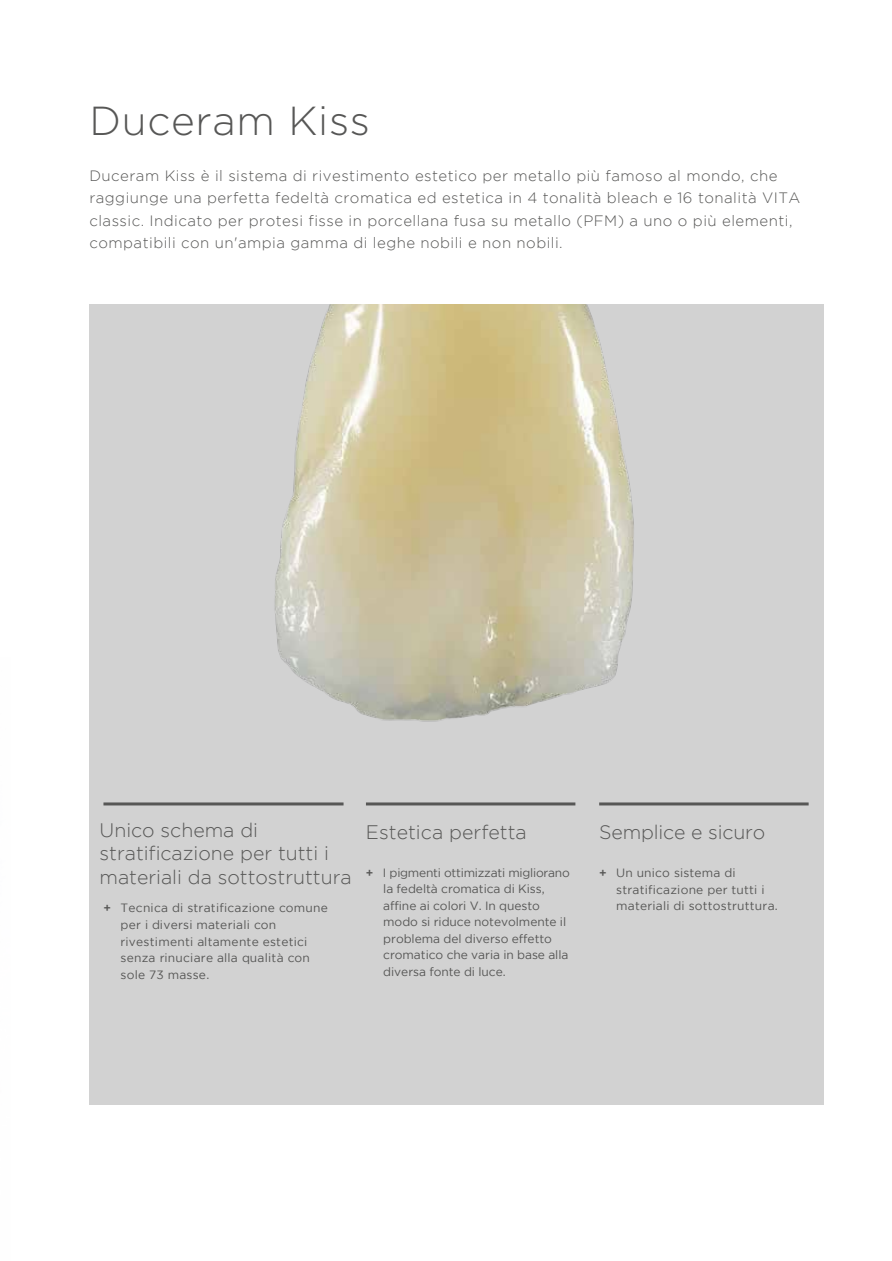
<style>
.page{position:relative;width:892px;height:1261px;background:#fff}
.page>*{position:absolute;margin:0;border:0;box-sizing:border-box;transform-origin:0 0}
.t1{font:300 40.5px "Gotham";letter-spacing:.015em;color:#575756}
.t2{font:300 19.5px/23.4px "Gotham";color:#575756}
.t3{font:300 15px/22.6px "Gotham";letter-spacing:.03em;color:#575756}
.t4{font:12px/16.6px "Gotham";letter-spacing:.02em;color:#575756}
.t5{font:12px/16.5px "Gotham";color:#575756}
.s1{font-style:inherit}
.s2{font-weight:500}
</style>
<div class="page">
<div style="left:90px;top:304px;width:733px;height:800px;background:#d2d2d2"></div>
<img style="left:274px;top:304px;width:360px;height:418px">
<hr style="left:103px;top:802px;width:240px;height:3px;background:#575756">
<hr style="left:366px;top:802px;width:209px;height:3px;background:#575756">
<hr style="left:599px;top:802px;width:209px;height:3px;background:#575756">
<h1 class="t1" style="left:89px;top:96px;width:282px">Duceram Kiss</h1>
<p class="t3" style="left:89px;top:164px;width:712px"><span class="s1">Duceram Kiss</span> è il sistema di rivestimento estetico per metallo più famoso al mondo, che raggiunge una perfetta fedeltà cromatica ed estetica in 4 tonalità bleach e 16 tonalità VITA classic. Indicato per protesi fisse in porcellana fusa su metallo (PFM) a uno o più elementi, compatibili con un'ampia gamma di leghe nobili e non nobili.</p>
<h2 class="t2" style="left:99px;top:818px;width:253px">Unico schema di stratificazione per tutti i materiali da sottostruttura</h2>
<p class="t4" style="left:120px;top:899px;width:209px;text-indent:-17px"><span class="s2">+</span> Tecnica di stratificazione comune per i diversi materiali con rivestimenti altamente estetici senza rinuciare alla qualità con sole 73 masse.</p>
<h2 class="t2" style="left:366px;top:821px;width:162px">Estetica perfetta</h2>
<p class="t5" style="left:383px;top:865px;width:188px;text-indent:-17px"><span class="s2">+</span> I pigmenti ottimizzati migliorano la fedeltà cromatica di Kiss, affine ai colori V. In questo modo si riduce notevolmente il problema del diverso effetto cromatico che varia in base alla diversa fonte di luce.</p>
<h2 class="t2" style="left:599px;top:821px;width:168px"><span class="s1">S</span>emplice e sicuro</h2>
<p class="t4" style="left:616px;top:865px;width:163px;text-indent:-17px"><span class="s2">+</span> Un unico sistema di stratificazione per tutti i materiali di sottostruttura.</p>
</div>
